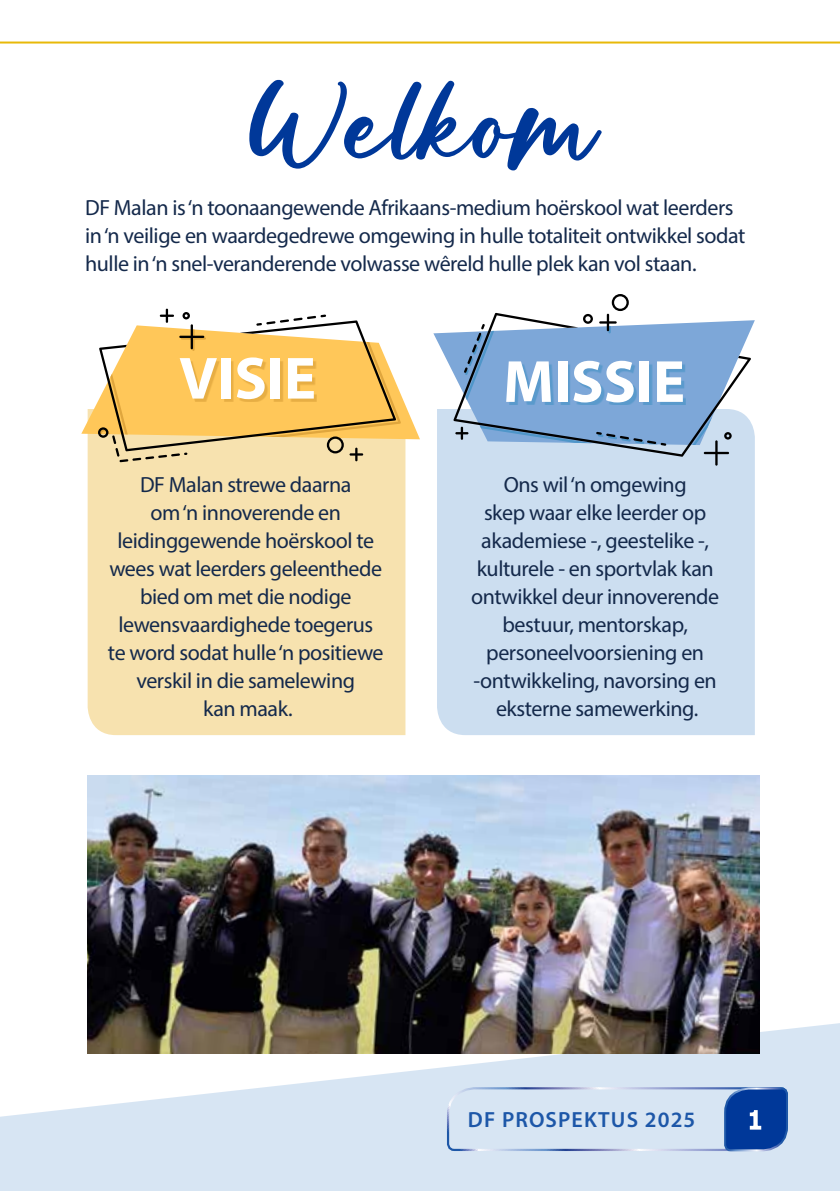
<style>
.page{position:relative;width:840px;height:1191px;background:#fff}
.page>*{position:absolute;margin:0;border:0;box-sizing:border-box;transform-origin:0 0}
.t1{font:120px "Natural";letter-spacing:.025em;color:#003899}
.t2{font:700 60px "Myriad Pro";color:#fff}
.t3{font:24px "MS Reference Sans Serif";color:#fff}
.t4{font:22px/28px "Myriad Pro";letter-spacing:-.02em;color:#14294b;text-align:center}
.t5{font:600 22px "Myriad Pro";letter-spacing:.05em;color:#1d57a8}
</style>
<div class="page">
<svg style="left:0;top:1006px;width:839px;height:185px;fill:#d7e5f3"></svg>
<svg style="left:445px;top:1086px;width:343px;height:66px;background:#b1c6e2"></svg>
<hr style="left:0;top:42px;width:839px;height:2px;background:#e8b909">
<div style="left:88px;top:462px;width:317px;height:273px;background:#f7e2af"></div>
<div style="left:437px;top:445px;width:317px;height:290px;background:#ccdef0"></div>
<svg style="left:81px;top:309px;width:339px;height:153px"></svg>
<div style="left:182px;top:360px;width:135px;height:42px;background:#e0a63d;opacity:.75"></div>
<svg style="left:433px;top:320px;width:321px;height:125px"></svg>
<svg style="left:453px;top:313px;width:297px;height:144px;fill:#7da7d8"></svg>
<hr style="left:599px;top:321px;width:17px;height:3px;background:#000">
<svg style="left:582px;top:314px;width:10px;height:10px"></svg>
<svg style="left:606px;top:294px;width:22px;height:39px"></svg>
<hr style="left:714px;top:440px;width:3px;height:25px;background:#000">
<hr style="left:703px;top:452px;width:25px;height:2px;background:#000">
<svg style="left:723px;top:432px;width:8px;height:7px"></svg>
<svg style="left:455px;top:427px;width:13px;height:13px"></svg>
<svg style="left:463px;top:324px;width:31px;height:76px;background:#759ac1"></svg>
<svg style="left:479px;top:426px;width:187px;height:20px;background:#789cc3"></svg>
<div style="left:509px;top:363px;width:176px;height:42px;background:#4f96c9;opacity:.75"></div>
<img style="left:88px;top:775px;width:670px;height:278px">
<h1 class="t1" style="left:243px;top:72px;width:354px">Welkom</h1>
<p class="t4" style="left:85px;top:193px;width:661px;text-align:left">DF Malan is ‘n toonaangewende Afrikaans-medium hoërskool wat leerders in ‘n veilige en waardegedrewe omgewing in hulle totaliteit ontwikkel sodat hulle in ‘n snel-veranderende volwasse wêreld hulle plek kan vol staan.</p>
<h2 class="t2" style="left:179px;top:339px;width:138px">VISIE</h2>
<h2 class="t2" style="left:503px;top:342px;width:183px">MISSIE</h2>
<p class="t4" style="left:108px;top:470px;width:277px">DF Malan strewe daarna<br>om ‘n innoverende en leidinggewende hoërskool te wees wat leerders geleenthede bied om met die nodige lewensvaardighede toegerus te word sodat hulle ‘n positiewe verskil in die samelewing<br>kan maak.</p>
<p class="t4" style="left:471px;top:470px;width:249px">Ons wil ‘n omgewing<br>skep waar elke leerder op akademiese -, geestelike -, kulturele - en sportvlak kan ontwikkel deur innoverende bestuur, mentorskap, personeelvoorsiening en -ontwikkeling, navorsing en eksterne samewerking.</p>
<p class="t5" style="left:467px;top:1106px;width:229px">DF PROSPEKTUS 2025</p>
<p class="t3" style="left:747px;top:1104px;width:17px">1</p>
</div>
